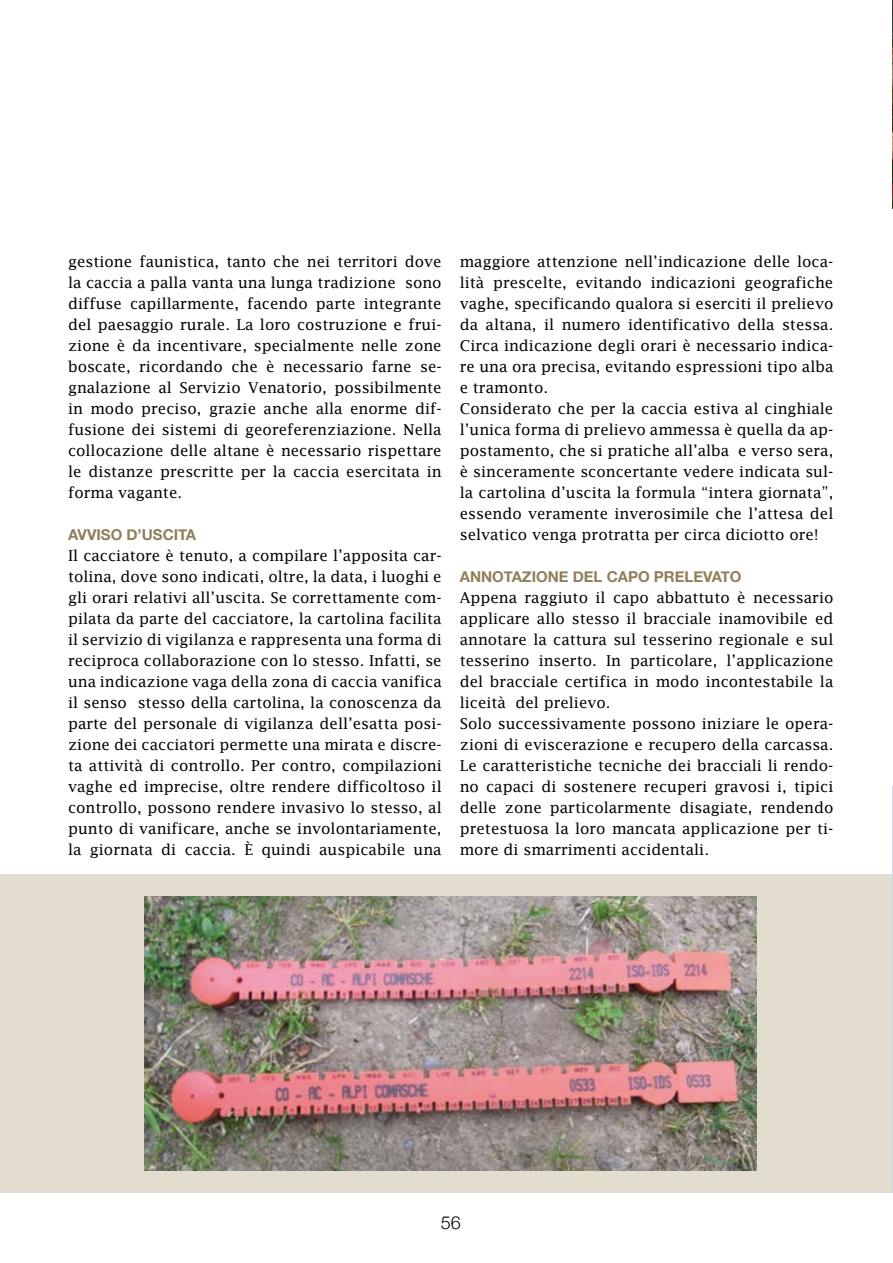
<style>
.page{position:relative;width:893px;height:1263px;background:#fff}
.page>*{position:absolute;margin:0;border:0;box-sizing:border-box;transform-origin:0 0}
.t1{font:300 18px "Helvetica Neue";color:#000}
.t2{font:15px/21px "Lucida Fax";color:#000;text-align:justify}
.t3{font:700 15px "Helvetica Neue";color:#8f7f5a}
</style>
<div class="page">
<div style="left:0;top:874px;width:893px;height:319px;background:#e3ddd0"></div>
<img style="left:145px;top:896px;width:612px;height:274px">
<img style="left:892px;top:0;width:1px;height:208px">
<p class="t2" style="left:68px;top:251px;width:375px">gestione faunistica, tanto che nei territori dove la caccia a palla vanta una lunga tradizione sono diffuse capillarmente, facendo parte integrante del paesaggio rurale. La loro costruzione e frui&shy;zione è da incentivare, specialmente nelle zone boscate, ricordando che è necessario farne se&shy;gnalazione al Servizio Venatorio, possibilmente in modo preciso, grazie anche alla enorme dif&shy;fusione dei sistemi di georeferenziazione. Nella collocazione delle altane è necessario rispettare le distanze prescritte per la caccia esercitata in forma vagante.</p>
<p class="t3" style="left:68px;top:523px;width:130px">AVVISO D’USCITA</p>
<p class="t2" style="left:68px;top:545px;width:375px">Il cacciatore è tenuto, a compilare l’apposita car&shy;tolina, dove sono indicati, oltre, la data, i luoghi e gli orari relativi all’uscita. Se correttamente com&shy;pilata da parte del cacciatore, la cartolina facilita il servizio di vigilanza e rappresenta una forma di reciproca collaborazione con lo stesso. Infatti, se una indicazione vaga della zona di caccia vanifica il senso stesso della cartolina, la conoscenza da parte del personale di vigilanza dell’esatta posi&shy;zione dei cacciatori permette una mirata e discre&shy;ta attività di controllo. Per contro, compilazioni vaghe ed imprecise, oltre rendere difficoltoso il controllo, possono rendere invasivo lo stesso, al punto di vanificare, anche se involontariamente, la giornata di caccia. È quindi auspicabile una</p>
<p class="t2" style="left:460px;top:251px;width:375px;text-align:left">maggiore attenzione nell’indicazione delle loca&shy;lità prescelte, evitando indicazioni geografiche vaghe, specificando qualora si eserciti il prelievo da altana, il numero identificativo della stessa.<br>Circa indicazione degli orari è necessario indica&shy;re una ora precisa, evitando espressioni tipo alba e tramonto.<br>Considerato che per la caccia estiva al cinghiale l’unica forma di prelievo ammessa è quella da ap&shy;postamento, che si pratiche all’alba e verso sera, è sinceramente sconcertante vedere indicata sul&shy;la cartolina d’uscita la formula “intera giornata”, essendo veramente inverosimile che l’attesa del selvatico venga protratta per circa diciotto ore!</p>
<p class="t3" style="left:460px;top:565px;width:283px">ANNOTAZIONE DEL CAPO PRELEVATO</p>
<p class="t2" style="left:460px;top:587px;width:375px;text-align:left">Appena raggiuto il capo abbattuto è necessario applicare allo stesso il bracciale inamovibile ed annotare la cattura sul tesserino regionale e sul tesserino inserto. In particolare, l’applicazione del bracciale certifica in modo incontestabile la liceità del prelievo.<br>Solo successivamente possono iniziare le opera&shy;zioni di eviscerazione e recupero della carcassa.<br>Le caratteristiche tecniche dei bracciali li rendo&shy;no capaci di sostenere recuperi gravosi i, tipici delle zone particolarmente disagiate, rendendo pretestuosa la loro mancata applicazione per ti&shy;more di smarrimenti accidentali.</p>
<p class="t1" style="left:441px;top:1208px;width:22px">56</p>
</div>
